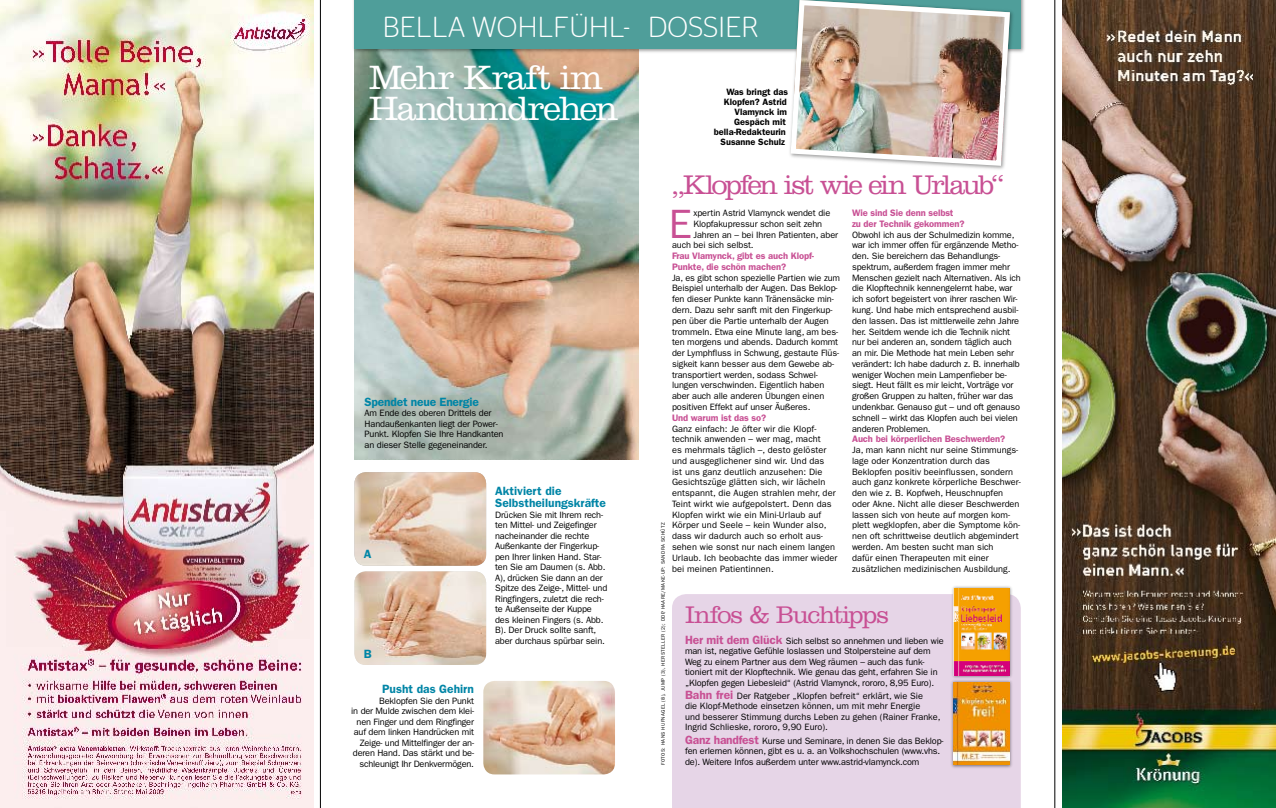
<style>
.page{position:relative;width:1276px;height:808px;background:#fff}
.page>*{position:absolute;margin:0;border:0;box-sizing:border-box;transform-origin:0 0}
.t1{font:41.1px "Franklin Gothic";color:#c85094}
.t2{font:300 35px/31px "Clarendon";letter-spacing:-.05em;color:#fff}
.t3{font:300 29px "Stag Sans Rnd";letter-spacing:.01em;color:#fff}
.t4{font:300 28px "Clarendon";letter-spacing:-.08em;color:#c85094}
.t5{font:300 25px "Clarendon";letter-spacing:-.06em;color:#c85094}
.t6{font:600 12px/12px "Franklin Gothic";color:#0085a6}
.t7{font:600 9.4px/10.8px "Franklin Gothic";letter-spacing:-.01em;color:#c85094}
.t8{font:9.2px/10.8px "Franklin Gothic";letter-spacing:-.015em;color:#000}
.t9{font:9.2px/10.8px "Franklin Gothic";letter-spacing:.01em;color:#000}
.t10{font:600 9.2px "Franklin Gothic";color:#000}
.t11{font:5px "Franklin Gothic";letter-spacing:.065em;color:#000}
.s1{font-weight:600;font-size:12px;color:#c85094}
</style>
<div class="page">
<img style="left:354px;top:54px;width:284px;height:405px">
<div style="left:352px;top:0;width:674px;height:54px;background:#000;opacity:.4"></div>
<div style="left:354px;top:0;width:666px;height:48px;background:#4f9e9a"></div>
<img style="left:354px;top:472px;width:132px;height:94px;border-radius:11px">
<div style="left:787px;top:0;width:229px;height:172px;background:#000;opacity:.4"></div>
<img style="left:788px;top:0;width:224px;height:168px">
<div style="left:672px;top:594px;width:348px;height:214px;background:#e6d5e7"></div>
<img style="left:483px;top:681px;width:132px;height:93px;border-radius:11px">
<img style="left:354px;top:571px;width:132px;height:94px;border-radius:11px">
<div style="left:950px;top:585px;width:63px;height:94px;background:#000;opacity:.45"></div>
<img style="left:954px;top:588px;width:55px;height:87px">
<div style="left:950px;top:679px;width:63px;height:90px;background:#000;opacity:.45"></div>
<img style="left:953px;top:682px;width:56px;height:83px">
<hr style="left:320px;top:0;width:1px;height:808px;background:#000">
<hr style="left:1054px;top:0;width:1px;height:808px;background:#000">
<img style="left:0;top:0;width:313px;height:808px">
<img style="left:1062px;top:0;width:214px;height:808px">
<h3 class="t3" style="left:383px;top:10px;width:378px">BELLA WOHLFÜHL- DOSSIER</h3>
<h2 class="t2" style="left:369px;top:62px;width:251px">Mehr Kraft im<br>Handumdrehen</h2>
<h3 class="t6" style="left:364px;top:396px;width:116px">Spendet neue Energie</h3>
<p class="t8" style="left:364px;top:408px;width:140px;line-height:10.5px">Am Ende des oberen Drittels der Handaußenkanten liegt der Power-Punkt. Klopfen Sie Ihre Handkanten an dieser Stelle gegeneinander.</p>
<h3 class="t6" style="left:364px;top:547px;width:9px">A</h3>
<h3 class="t6" style="left:364px;top:647px;width:9px">B</h3>
<h3 class="t6" style="left:382px;top:683px;width:93px">Pusht das Gehirn</h3>
<p class="t8" style="left:351px;top:695px;width:124px;line-height:10.5px;text-align:right">Beklopfen Sie den Punkt<br>in der Mulde zwischen dem klei&shy;nen Finger und dem Ringfinger auf dem linken Handrücken mit<br>Zeige- und Mittelfinger der an&shy;deren Hand. Das stärkt und be&shy;schleunigt Ihr Denkvermögen.</p>
<h3 class="t6" style="left:495px;top:485px;width:112px">Aktiviert die<br>Selbstheilungskräfte</h3>
<p class="t8" style="left:495px;top:509px;width:114px;line-height:10.5px">Drücken Sie mit Ihrem rech&shy;ten Mittel- und Zeigefinger nacheinander die rechte<br>Außenkante der Fingerkup&shy;pen Ihrer linken Hand. Star&shy;ten Sie am Daumen (s. Abb.<br>A), drücken Sie dann an der<br>Spitze des Zeige-, Mittel- und<br>Ringfingers, zuletzt die rech&shy;te Außenseite der Kuppe des kleinen Fingers (s. Abb.<br>B). Der Druck sollte sanft, aber durchaus spürbar sein.</p>
<p class="t10" style="left:726px;top:87px;width:63px">Was bringt das</p>
<p class="t10" style="left:724px;top:97px;width:65px">Klopfen? Astrid</p>
<p class="t10" style="left:734px;top:107px;width:54px">Vlamynck im</p>
<p class="t10" style="left:734px;top:117px;width:53px">Gespäch mit</p>
<p class="t10" style="left:714px;top:127px;width:73px">bella-Redakteurin</p>
<p class="t10" style="left:720px;top:137px;width:66px">Susanne Schulz</p>
<h3 class="t4" style="left:672px;top:169px;width:333px">„Klopfen ist wie ein Urlaub“</h3>
<h1 class="t1" style="left:669px;top:200px;width:25px">E</h1>
<p class="t8" style="left:693px;top:208px;width:138px">xpertin Astrid Vlamynck wendet die</p>
<p class="t7" style="left:852px;top:207px;width:114px">Wie sind Sie denn selbst zu der Technik gekommen?</p>
<p class="t8" style="left:852px;top:229px;width:170px">Obwohl ich aus der Schulmedizin komme, war ich immer offen für ergänzende Metho&shy;den. Sie bereichern das Behandlungs&shy;spektrum, außerdem fragen immer mehr Menschen gezielt nach Alternativen. Als ich die Klopftechnik kennengelernt habe, war ich sofort begeistert von ihrer raschen Wir&shy;kung. Und habe mich entsprechend ausbil&shy;den lassen. Das ist mittlerweile zehn Jahre her. Seitdem wende ich die Technik nicht nur bei anderen an, sondern täglich auch an mir. Die Methode hat mein Leben sehr verändert: Ich habe dadurch z. B. innerhalb weniger Wochen mein Lampenfieber be&shy;siegt. Heut fällt es mir leicht, Vorträge vor großen Gruppen zu halten, früher war das undenkbar. Genauso gut – und oft genauso schnell – wirkt das Klopfen auch bei vielen anderen Problemen.</p>
<p class="t7" style="left:852px;top:434px;width:155px">Auch bei körperlichen Beschwerden?</p>
<p class="t8" style="left:852px;top:445px;width:170px">Ja, man kann nicht nur seine Stimmungs&shy;lage oder Konzentration durch das Beklopfen positiv beeinflussen, sondern auch ganz konkrete körperliche Beschwer&shy;den wie z. B. Kopfweh, Heuschnupfen oder Akne. Nicht alle dieser Beschwerden lassen sich von heute auf morgen kom&shy;plett wegklopfen, aber die Symptome kön&shy;nen oft schrittweise deutlich abgemindert werden. Am besten sucht man sich<br>dafür einen Therapeuten mit einer zusätzlichen medizinischen Ausbildung.</p>
<p class="t8" style="left:693px;top:218px;width:130px">Klopfakupressur schon seit zehn</p>
<p class="t8" style="left:693px;top:229px;width:146px">Jahren an – bei Ihren Patienten, aber</p>
<p class="t8" style="left:672px;top:240px;width:83px">auch bei sich selbst.</p>
<p class="t7" style="left:672px;top:250px;width:143px">Frau Vlamynck, gibt es auch Klopf-<br>Punkte, die schön machen?</p>
<p class="t8" style="left:672px;top:272px;width:170px">Ja, es gibt schon spezielle Partien wie zum Beispiel unterhalb der Augen. Das Beklop&shy;fen dieser Punkte kann Tränensäcke min&shy;dern. Dazu sehr sanft mit den Fingerkup&shy;pen über die Partie unterhalb der Augen trommeln. Etwa eine Minute lang, am bes&shy;ten morgens und abends. Dadurch kommt der Lymphfluss in Schwung, gestaute Flüs&shy;sigkeit kann besser aus dem Gewebe ab&shy;transportiert werden, sodass Schwel&shy;lungen verschwinden. Eigentlich haben aber auch alle anderen Übungen einen positiven Effekt auf unser Äußeres.</p>
<p class="t7" style="left:672px;top:412px;width:96px">Und warum ist das so?</p>
<p class="t9" style="left:672px;top:423px;width:167px">Ganz einfach: Je öfter wir die Klopf&shy;technik anwenden – wer mag, macht<br>es mehrmals täglich –, desto gelöster und ausgeglichener sind wir. Und das<br>ist uns ganz deutlich anzusehen: Die Gesichtszüge glätten sich, wir lächeln entspannt, die Augen strahlen mehr, der Teint wirkt wie aufgepolstert. Denn das Klopfen wirkt wie ein Mini-Urlaub auf Körper und Seele – kein Wunder also, dass wir dadurch auch so erholt aus&shy;sehen wie sonst nur nach einem langen Urlaub. Ich beobachte das immer wieder bei meinen Patientinnen.</p>
<p class="t11" style="left:660px;top:765px;width:244px;rotate:-90deg">Fotos: Hans Hufnagel (8), jump (3), Hersteller (2); ddp, Haare/Make-up: Sandra Schütz</p>
<h3 class="t5" style="left:685px;top:600px;width:205px">Infos &amp; Buchtipps</h3>
<p class="t8" style="left:685px;top:635px;width:260px;line-height:10.5px"><span class="s1">Her mit dem Glück</span> Sich selbst so annehmen und lieben wie man ist, negative Gefühle loslassen und Stolpersteine auf dem Weg zu einem Partner aus dem Weg räumen – auch das funk&shy;tioniert mit der Klopftechnik. Wie genau das geht, erfahren Sie in „Klopfen gegen Liebesleid“ (Astrid Vlamynck, rororo, 8,95 Euro).</p>
<p class="t8" style="left:685px;top:691px;width:257px;line-height:10.5px"><span class="s1">Bahn frei</span> Der Ratgeber „Klopfen befreit“ erklärt, wie Sie<br>die Klopf-Methode einsetzen können, um mit mehr Energie<br>und besserer Stimmung durchs Leben zu gehen (Rainer Franke, Ingrid Schlieske, rororo, 9,90 Euro).</p>
<p class="t8" style="left:685px;top:735px;width:260px;line-height:10.5px"><span class="s1">Ganz handfest</span> Kurse und Seminare, in denen Sie das Beklop&shy;fen erlernen können, gibt es u. a. an Volkshochschulen (www.vhs. de). Weitere Infos außerdem unter www.astrid-vlamynck.com</p>
</div>
